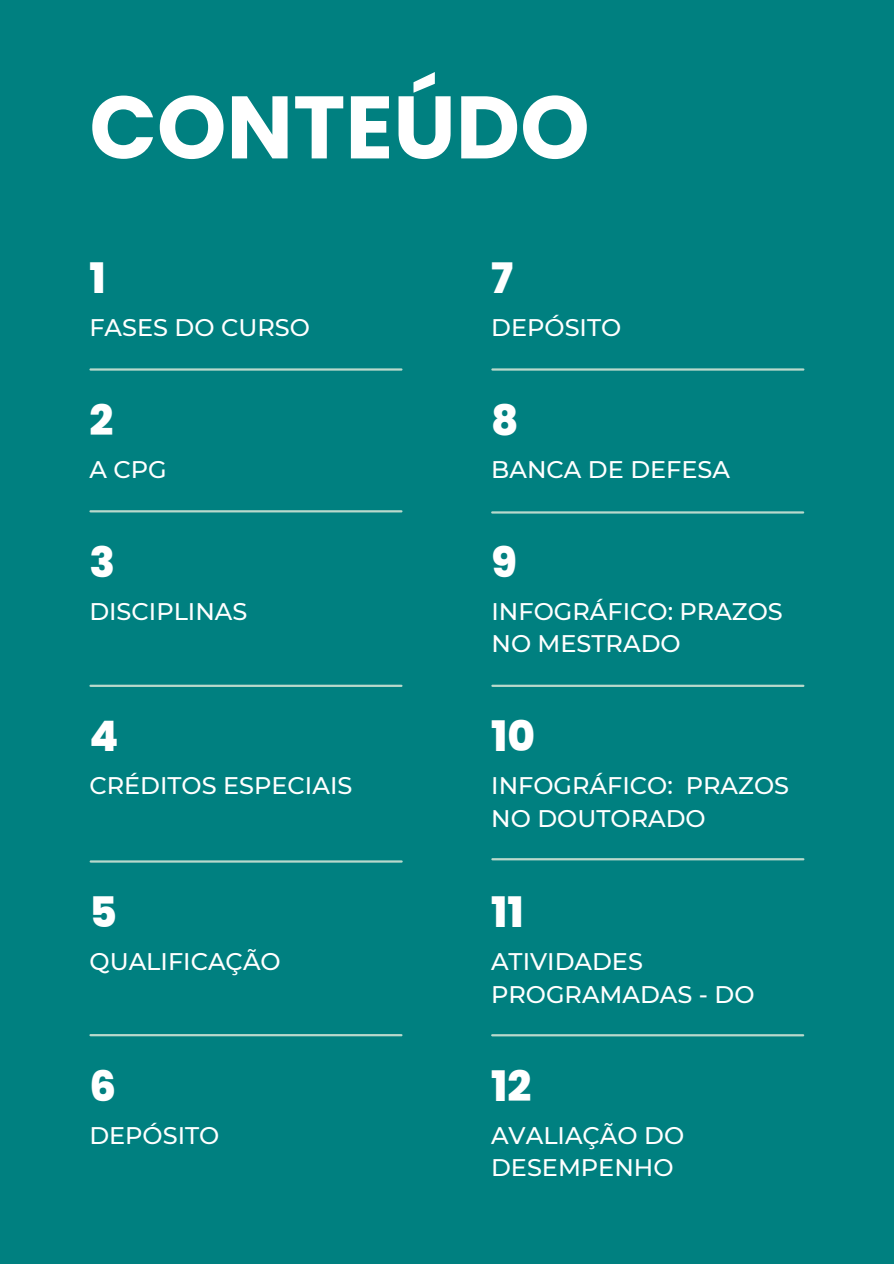
<style>
.page{position:relative;width:894px;height:1264px;background:#fff}
.page>*{position:absolute;margin:0;border:0;box-sizing:border-box;transform-origin:0 0}
.t1{font:700 88.5px "Poppins";color:#fff}
.t2{font:800 42px "Poppins";color:#fff}
.t3{font:500 24px/32.7px "Montserrat";color:#fff}
</style>
<div class="page">
<div style="left:0;top:0;width:893px;height:1263px;background:#008080"></div>
<hr style="left:90px;top:368px;width:311px;height:2px;background:#b9d9cc">
<hr style="left:90px;top:510px;width:311px;height:2px;background:#b9d9cc">
<hr style="left:492px;top:368px;width:311px;height:2px;background:#b9d9cc">
<hr style="left:90px;top:684px;width:311px;height:3px;background:#b9d9cc">
<hr style="left:492px;top:511px;width:310px;height:2px;background:#b9d9cc">
<hr style="left:91px;top:860px;width:310px;height:2px;background:#b9d9cc">
<hr style="left:492px;top:684px;width:311px;height:3px;background:#b9d9cc">
<hr style="left:90px;top:1034px;width:311px;height:2px;background:#b9d9cc">
<hr style="left:492px;top:1034px;width:310px;height:2px;background:#b9d9cc">
<hr style="left:492px;top:858px;width:311px;height:2px;background:#b9d9cc">
<p class="t1" style="left:89px;top:65px;width:501px">CONTEÚDO</p>
<p class="t2" style="left:89px;top:249px;width:18px">1</p>
<p class="t3" style="left:89px;top:311px;width:222px">FASES DO CURSO</p>
<p class="t2" style="left:89px;top:391px;width:25px">2</p>
<p class="t3" style="left:89px;top:453px;width:79px">A CPG</p>
<p class="t2" style="left:89px;top:532px;width:27px">3</p>
<p class="t3" style="left:89px;top:594px;width:159px">DISCIPLINAS</p>
<p class="t2" style="left:89px;top:707px;width:31px">4</p>
<p class="t3" style="left:89px;top:769px;width:264px">CRÉDITOS ESPECIAIS</p>
<p class="t2" style="left:89px;top:882px;width:29px">5</p>
<p class="t3" style="left:89px;top:944px;width:193px">QUALIFICAÇÃO</p>
<p class="t2" style="left:89px;top:1056px;width:28px">6</p>
<p class="t3" style="left:89px;top:1118px;width:131px">DEPÓSITO</p>
<p class="t2" style="left:491px;top:249px;width:23px">7</p>
<p class="t3" style="left:491px;top:311px;width:131px">DEPÓSITO</p>
<p class="t2" style="left:491px;top:391px;width:29px">8</p>
<p class="t3" style="left:491px;top:453px;width:240px">BANCA DE DEFESA</p>
<p class="t2" style="left:491px;top:532px;width:27px">9</p>
<p class="t3" style="left:491px;top:594px;width:293px">INFOGRÁFICO: PRAZOS<br>NO MESTRADO</p>
<p class="t2" style="left:491px;top:707px;width:45px">10</p>
<p class="t3" style="left:491px;top:769px;width:299px">INFOGRÁFICO: PRAZOS<br>NO DOUTORADO</p>
<p class="t2" style="left:491px;top:883px;width:34px">11</p>
<p class="t3" style="left:491px;top:945px;width:265px">ATIVIDADES<br>PROGRAMADAS - DO</p>
<p class="t2" style="left:491px;top:1056px;width:42px">12</p>
<p class="t3" style="left:491px;top:1118px;width:194px">AVALIAÇÃO DO<br>DESEMPENHO</p>
</div>
